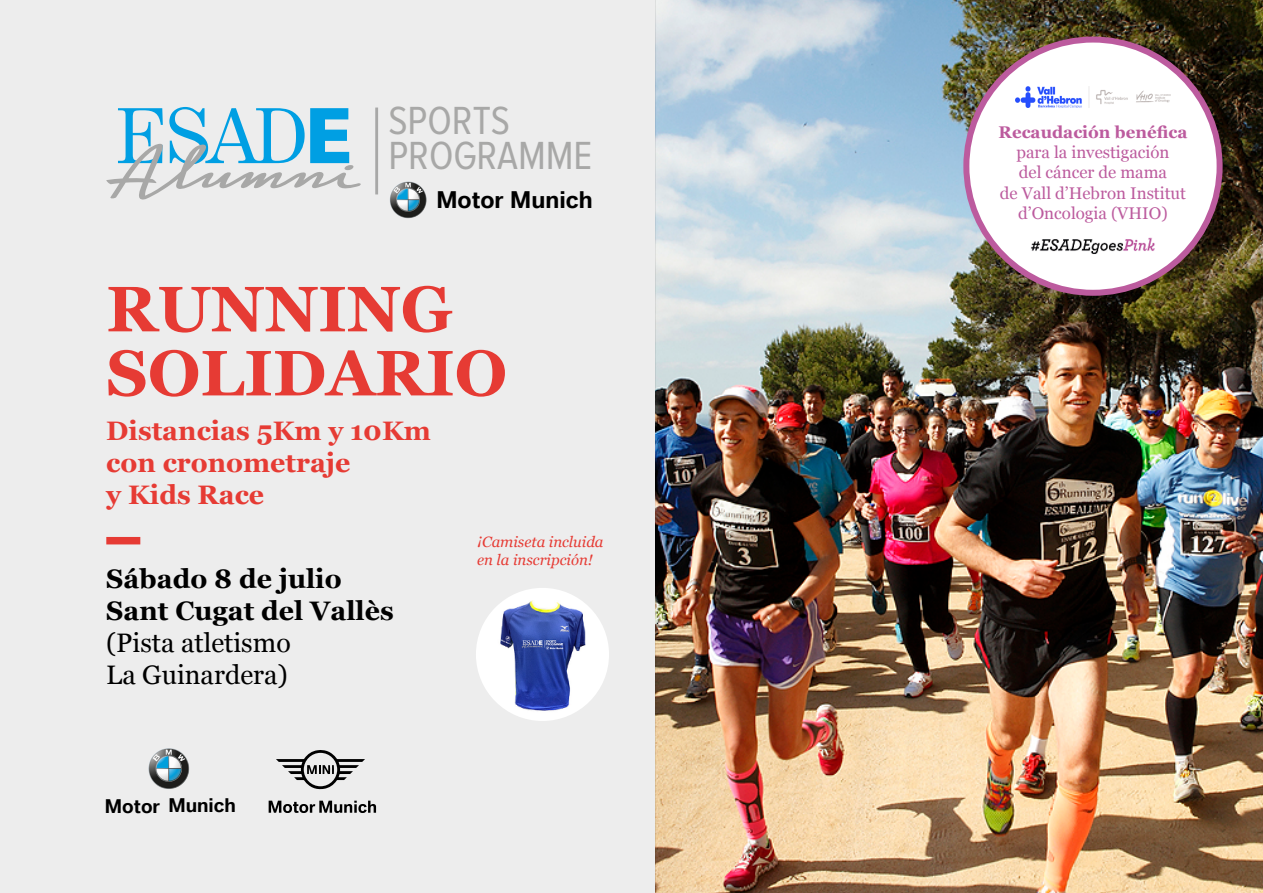
<style>
.page{position:relative;width:1263px;height:893px;background:#fff}
.page>*{position:absolute;margin:0;border:0;box-sizing:border-box;transform-origin:0 0}
.t1{font:700 64.05px/64.1px "Georgia";color:#e63b34}
.t2{font:40.65px/35.2px "Proxima Nova A Cond";color:#a8a8a7}
.t3{font:700 26.7px/32.1px "Georgia";color:#e63b34}
.t4{font:700 26.7px/32.1px "Georgia";color:#000}
.t5{font:26.7px/32.1px "Georgia";color:#000}
.t6{font:700 22.35px "BMW Type";color:#000}
.t7{font:700 18.45px "BMW Type";color:#000}
.t8{font:16.8px/20.2px "Georgia";color:#bc5b9e;text-align:center}
.t9{font:700 16.8px "Georgia";color:#bc5b9e}
.t10{font:italic 15px/18px "Georgia";color:#e63b34}
</style>
<div class="page">
<div style="left:0;top:0;width:656px;height:893px;background:#ededed"></div>
<img style="left:656px;top:0;width:607px;height:893px">
<img style="left:390px;top:181px;width:37px;height:38px">
<hr style="left:375px;top:108px;width:3px;height:86px;background:#a8a8a7">
<svg style="left:106px;top:107px;width:255px;height:93px"></svg>
<div style="left:106px;top:537px;width:34px;height:7px;background:#e63b34"></div>
<img style="left:148px;top:748px;width:42px;height:41px">
<svg style="left:269px;top:801px;width:107px;height:12px"></svg>
<svg style="left:276px;top:750px;width:89px;height:40px"></svg>
<div style="left:476px;top:588px;width:133px;height:133px;background:#fff;border-radius:50%"></div>
<img style="left:500px;top:601px;width:86px;height:110px">
<div style="left:966px;top:40px;width:253px;height:253px;background:#fff;border-radius:50%"></div>
<div style="left:963px;top:37px;width:259px;height:259px;border:6px solid #bc5b9e;border-radius:50%"></div>
<img style="left:1031px;top:237px;width:124px;height:17px">
<img style="left:1015px;top:87px;width:155px;height:20px">
<h2 class="t2" style="left:388px;top:102px;width:205px">SPORTS<br>PROGRAMME</h2>
<h3 class="t6" style="left:436px;top:185px;width:158px">Motor Munich</h3>
<h1 class="t1" style="left:106px;top:274px;width:402px">RUNNING<br>SOLIDARIO</h1>
<h3 class="t3" style="left:106px;top:413px;width:326px">Distancias 5Km y 10Km con cronometraje<br>y Kids Race</h3>
<h3 class="t4" style="left:106px;top:561px;width:289px">Sábado 8 de julio<br>Sant Cugat del Vallès</h3>
<h3 class="t5" style="left:106px;top:626px;width:186px">(Pista atletismo<br>La Guinardera)</h3>
<p class="t7" style="left:105px;top:793px;width:133px">Motor Munich</p>
<p class="t10" style="left:477px;top:532px;width:128px">¡Camiseta incluida en la inscripción!</p>
<p class="t9" style="left:998px;top:119px;width:190px">Recaudación benéfica</p>
<p class="t8" style="left:1000px;top:142px;width:188px">para la investigación<br>del cáncer de mama<br>de Vall d’Hebron Institut d’Oncologia (VHIO)</p>
</div>
